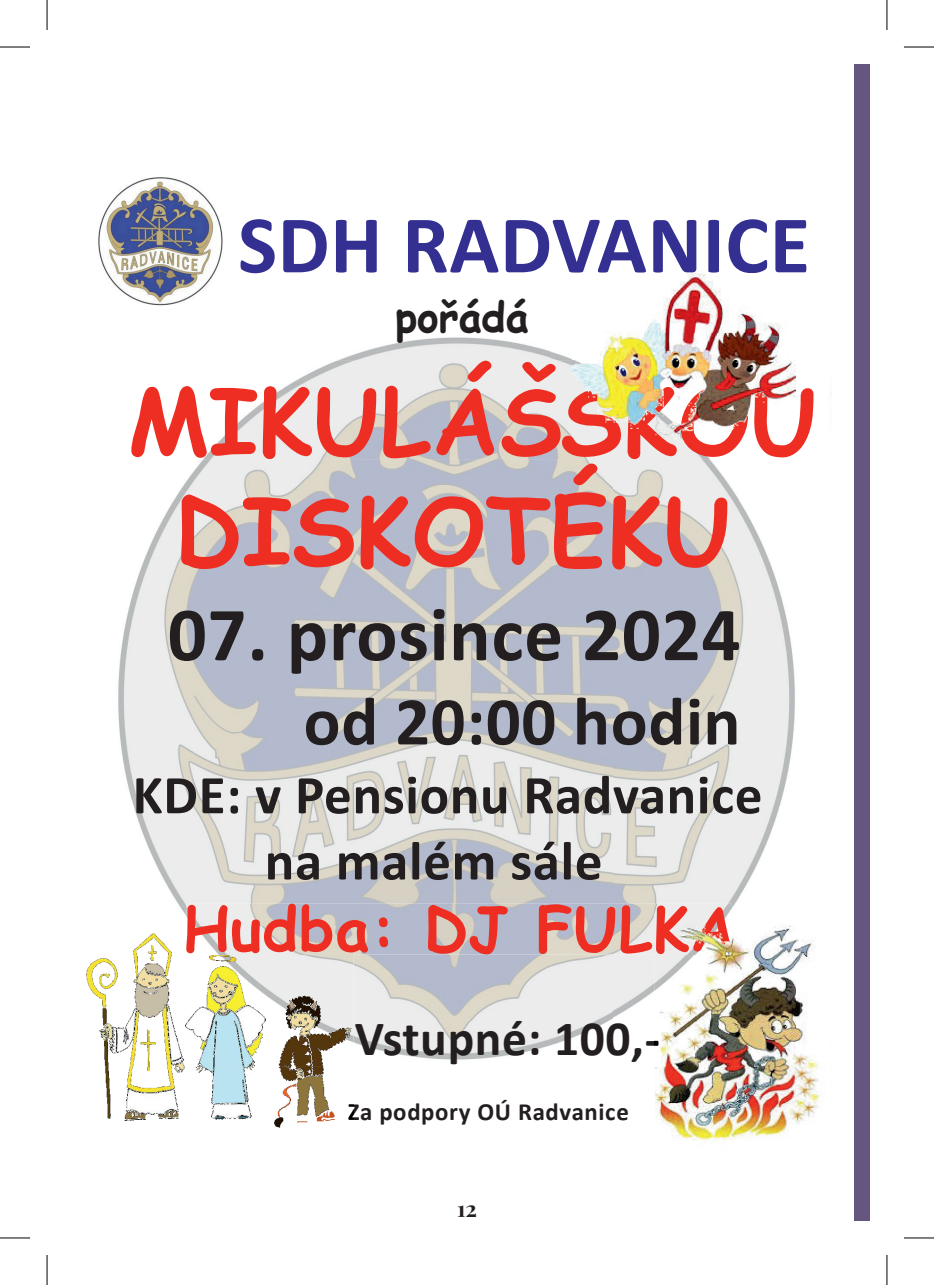
<style>
.page{position:relative;width:934px;height:1285px;background:#fff}
.page>*{position:absolute;margin:0;border:0;box-sizing:border-box;transform-origin:0 0}
.t1{font:700 92.2px "Comic Sans MS";color:#ee2e23}
.t2{font:700 90.8px "Comic Sans MS";color:#ee2e23}
.t3{font:700 82.6px "Calibri";letter-spacing:.005em;color:#333092}
.t4{font:700 77px "Calibri";letter-spacing:.01em;color:#231f20}
.t5{font:700 68.8px "Calibri";letter-spacing:.01em;color:#231f20}
.t6{font:700 60.6px "Comic Sans MS";letter-spacing:.01em;color:#ee2e23}
.t7{font:700 55px/66.2px "Calibri";letter-spacing:.01em;color:#231f20;text-align:center}
.t8{font:700 49.6px "Calibri";letter-spacing:.01em;color:#231f20}
.t9{font:700 41.2px "Comic Sans MS";color:#231f20}
.t10{font:700 24.8px "Calibri";letter-spacing:.025em;color:#231f20}
.t11{font:700 22px "Playfair Display";color:#231f20}
</style>
<div class="page">
<div style="left:854px;top:64px;width:15px;height:1157px;background:#64567e"></div>
<img style="left:118px;top:337px;width:432px;height:578px">
<img style="left:550px;top:351px;width:62px;height:670px">
<img style="left:738px;top:498px;width:57px;height:401px">
<img style="left:612px;top:459px;width:126px;height:448px">
<img style="left:353px;top:954px;width:198px;height:89px">
<img style="left:612px;top:954px;width:42px;height:65px">
<img style="left:131px;top:361px;width:665px;height:98px">
<img style="left:186px;top:903px;width:545px;height:51px">
<img style="left:355px;top:1021px;width:253px;height:39px">
<img style="left:98px;top:177px;width:125px;height:129px">
<img style="left:185px;top:272px;width:38px;height:1px">
<img style="left:572px;top:273px;width:209px;height:88px">
<img style="left:572px;top:361px;width:222px;height:79px">
<img style="left:86px;top:958px;width:249px;height:170px">
<img style="left:113px;top:933px;width:240px;height:134px">
<img style="left:113px;top:951px;width:57px;height:1px">
<img style="left:186px;top:926px;width:167px;height:28px">
<svg style="left:95px;top:998px;width:18px;height:1px"></svg>
<img style="left:113px;top:998px;width:225px;height:1px">
<svg style="left:95px;top:1055px;width:18px;height:1px"></svg>
<img style="left:113px;top:1055px;width:225px;height:1px">
<img style="left:95px;top:1090px;width:138px;height:1px">
<img style="left:95px;top:1120px;width:246px;height:1px">
<img style="left:348px;top:1104px;width:5px;height:16px">
<img style="left:655px;top:940px;width:166px;height:201px">
<img style="left:654px;top:907px;width:146px;height:160px">
<img style="left:654px;top:907px;width:77px;height:47px">
<img style="left:654px;top:1021px;width:6px;height:43px">
<hr style="left:0;top:47px;width:30px;height:1px;background:#000001">
<hr style="left:903px;top:47px;width:30px;height:1px;background:#000001">
<hr style="left:0;top:1237px;width:30px;height:1px;background:#000001">
<hr style="left:903px;top:1237px;width:30px;height:1px;background:#000001">
<hr style="left:47px;top:0;width:1px;height:30px;background:#000001">
<hr style="left:47px;top:1255px;width:1px;height:30px;background:#000001">
<hr style="left:886px;top:0;width:1px;height:30px;background:#000001">
<hr style="left:886px;top:1255px;width:1px;height:30px;background:#000001">
<h3 class="t3" style="left:238px;top:204px;width:573px">SDH RADVANICE</h3>
<p class="t9" style="left:395px;top:287px;width:135px">pořádá</p>
<h2 class="t2" style="left:128px;top:355px;width:690px">MIKULÁŠSKOU</h2>
<h1 class="t1" style="left:175px;top:463px;width:558px">DISKOTÉKU</h1>
<h3 class="t4" style="left:168px;top:596px;width:574px">07. prosince 2024</h3>
<p class="t5" style="left:303px;top:687px;width:438px">od 20:00 hodin</p>
<p class="t7" style="left:132px;top:763px;width:631px">KDE: v Pensionu Radvanice na malém sále</p>
<p class="t6" style="left:183px;top:884px;width:553px">Hudba: DJ FULKA</p>
<p class="t8" style="left:354px;top:1014px;width:306px">Vstupné: 100,-</p>
<p class="t10" style="left:347px;top:1099px;width:282px">Za podpory OÚ Radvanice</p>
<p class="t11" style="left:457px;top:1191px;width:21px">12</p>
</div>
